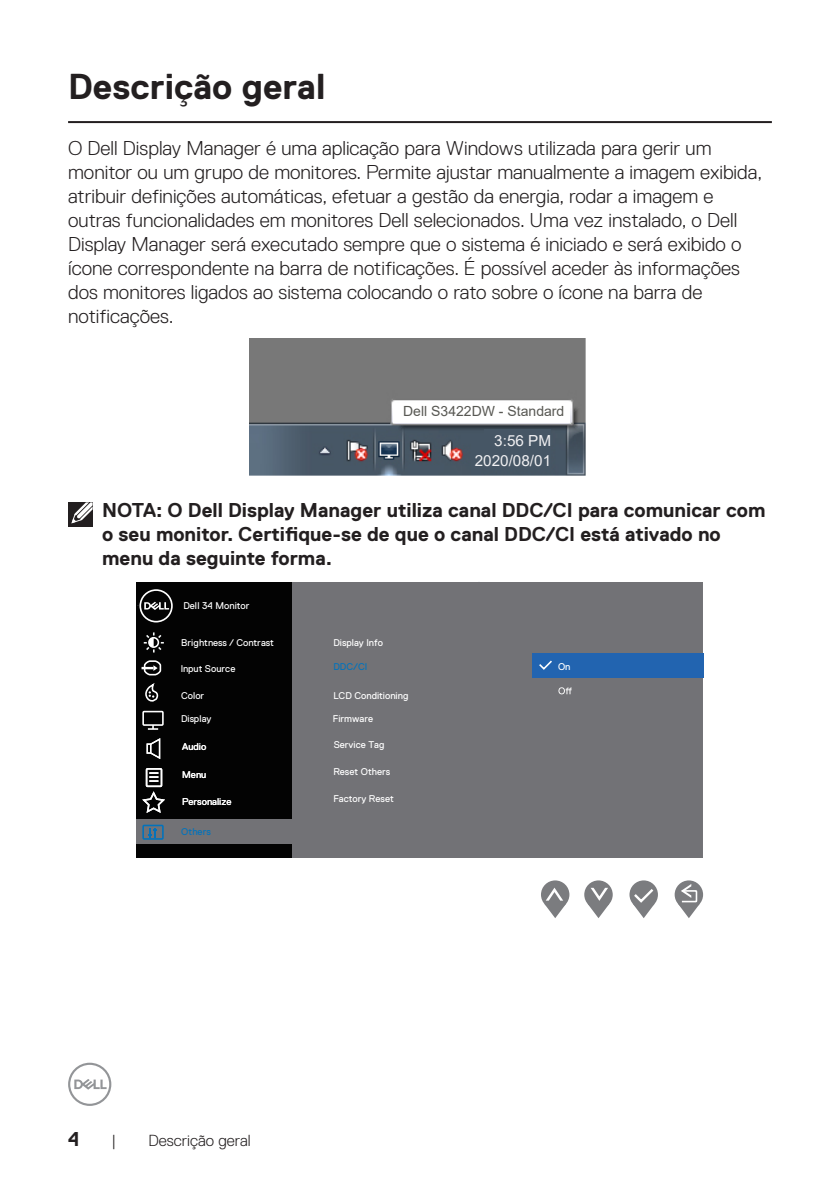
<style>
.page{position:relative;width:840px;height:1191px;background:#fff}
.page>*{position:absolute;margin:0;border:0;box-sizing:border-box;transform-origin:0 0}
.Head_1{font:700 36px "Dell Replica";color:#231f20}
.Paragraph{font:300 20px/24px "Dell Replica";color:#231f20}
.Note{font:700 20px/24px "Dell Replica";color:#231f20}
.pages{font:700 20px "Dell Replica";color:#231f20}
.pages-2{font:300 16px "Dell Replica";color:#231f20}
.t1{font:15.2px "Arial";color:#f0f0f2}
.t2{font:14px "Arial";color:#585853}
.t3{font:9.8px "Dell Replica";color:#fff}
.t4{font:9.8px "Dell Replica";color:#0372bb}
</style>
<div class="page">
<svg style="left:68px;top:1062px;width:43px;height:44px"></svg>
<hr style="left:68px;top:121px;width:703px;height:2px;background:#231f20">
<img style="left:249px;top:338px;width:336px;height:137px">
<div style="left:484px;top:429px;width:66px;height:41px;background:#465665"></div>
<div style="left:393px;top:403px;width:176px;height:19px;background:#fff"></div>
<div style="left:136px;top:583px;width:566px;height:275px;background:#727276"></div>
<div style="left:136px;top:583px;width:155px;height:275px;background:#030303"></div>
<div style="left:136px;top:819px;width:157px;height:25px;background:#727276"></div>
<svg style="left:148px;top:828px;width:9px;height:9px"></svg>
<div style="left:142px;top:710px;width:22px;height:16px;border:2px solid #fff"></div>
<div style="left:142px;top:824px;width:22px;height:16px;border:2px solid #0372bb"></div>
<svg style="left:144px;top:632px;width:20px;height:20px"></svg>
<svg style="left:139px;top:589px;width:34px;height:33px"></svg>
<svg style="left:141px;top:660px;width:21px;height:16px"></svg>
<svg style="left:143px;top:683px;width:15px;height:47px"></svg>
<div style="left:146px;top:767px;width:16px;height:20px;border:2px solid #fff"></div>
<svg style="left:149px;top:772px;width:9px;height:10px"></svg>
<svg style="left:142px;top:791px;width:23px;height:22px"></svg>
<div style="left:146px;top:743px;width:5px;height:10px;border:1px solid #fff"></div>
<svg style="left:149px;top:738px;width:12px;height:21px"></svg>
<svg style="left:558px;top:687px;width:13px;height:7px"></svg>
<div style="left:532px;top:653px;width:171px;height:24px;background:#2264b0"></div>
<svg style="left:539px;top:660px;width:13px;height:10px"></svg>
<svg style="left:540px;top:880px;width:29px;height:29px"></svg>
<div style="left:584px;top:880px;width:28px;height:29px;background:#7b7c7f;border-radius:50%"></div>
<div style="left:629px;top:880px;width:28px;height:29px;background:#7b7c7f;border-radius:50%"></div>
<svg style="left:674px;top:880px;width:28px;height:29px"></svg>
<svg style="left:544px;top:887px;width:21px;height:31px"></svg>
<svg style="left:587px;top:887px;width:22px;height:31px"></svg>
<svg style="left:631px;top:886px;width:24px;height:32px"></svg>
<svg style="left:677px;top:884px;width:22px;height:34px"></svg>
<div style="left:68px;top:502px;width:24px;height:25px;background:#231f20"></div>
<svg style="left:71px;top:502px;width:22px;height:22px"></svg>
<p class="Head_1" style="left:68px;top:66px;width:259px">Descrição geral</p>
<p class="Paragraph" style="left:68px;top:136px;width:695px">O Dell Display Manager é uma aplicação para Windows utilizada para gerir um monitor ou um grupo de monitores. Permite ajustar manualmente a imagem exibida, atribuir definições automáticas, efetuar a gestão da energia, rodar a imagem e outras funcionalidades em monitores Dell selecionados. Uma vez instalado, o Dell Display Manager será executado sempre que o sistema é iniciado e será exibido o ícone correspondente na barra de notificações. É possível aceder às informações dos monitores ligados ao sistema colocando o rato sobre o ícone na barra de notificações.</p>
<p class="t2" style="left:403px;top:401px;width:163px">Dell S3422DW - Standard</p>
<p class="t1" style="left:474px;top:450px;width:78px">2020/08/01</p>
<p class="t1" style="left:494px;top:430px;width:58px">3:56 PM</p>
<p class="Note" style="left:102px;top:498px;width:664px">NOTA: O Dell Display Manager utiliza canal DDC/CI para comunicar com o seu monitor. Certifique-se de que o canal DDC/CI está ativado no menu da seguinte forma.</p>
<p class="t3" style="left:183px;top:600px;width:67px">Dell 34 Monitor</p>
<p class="t3" style="left:181px;top:637px;width:94px">Brightness / Contrast</p>
<p class="t3" style="left:181px;top:663px;width:56px">Input Source</p>
<p class="t3" style="left:181px;top:689px;width:25px">Color</p>
<p class="t3" style="left:181px;top:713px;width:32px">Display</p>
<p class="t3" style="left:182px;top:741px;width:26px">Audio</p>
<p class="t3" style="left:182px;top:769px;width:26px">Menu</p>
<p class="t3" style="left:182px;top:796px;width:51px">Personalize</p>
<p class="t4" style="left:181px;top:826px;width:31px">Others</p>
<p class="t3" style="left:333px;top:637px;width:51px">Display Info</p>
<p class="t4" style="left:333px;top:661px;width:36px">DDC/CI</p>
<p class="t3" style="left:557px;top:661px;width:14px">On</p>
<p class="t3" style="left:333px;top:690px;width:77px">LCD Conditioning</p>
<p class="t3" style="left:333px;top:713px;width:42px">Firmware</p>
<p class="t3" style="left:333px;top:739px;width:52px">Service Tag</p>
<p class="t3" style="left:333px;top:766px;width:58px">Reset Others</p>
<p class="t3" style="left:333px;top:793px;width:62px">Factory Reset</p>
<p class="pages" style="left:68px;top:1127px;width:13px">4</p>
<p class="pages-2" style="left:111px;top:1131px;width:6px">|</p>
<p class="pages-2" style="left:148px;top:1131px;width:104px">Descrição geral</p>
</div>
